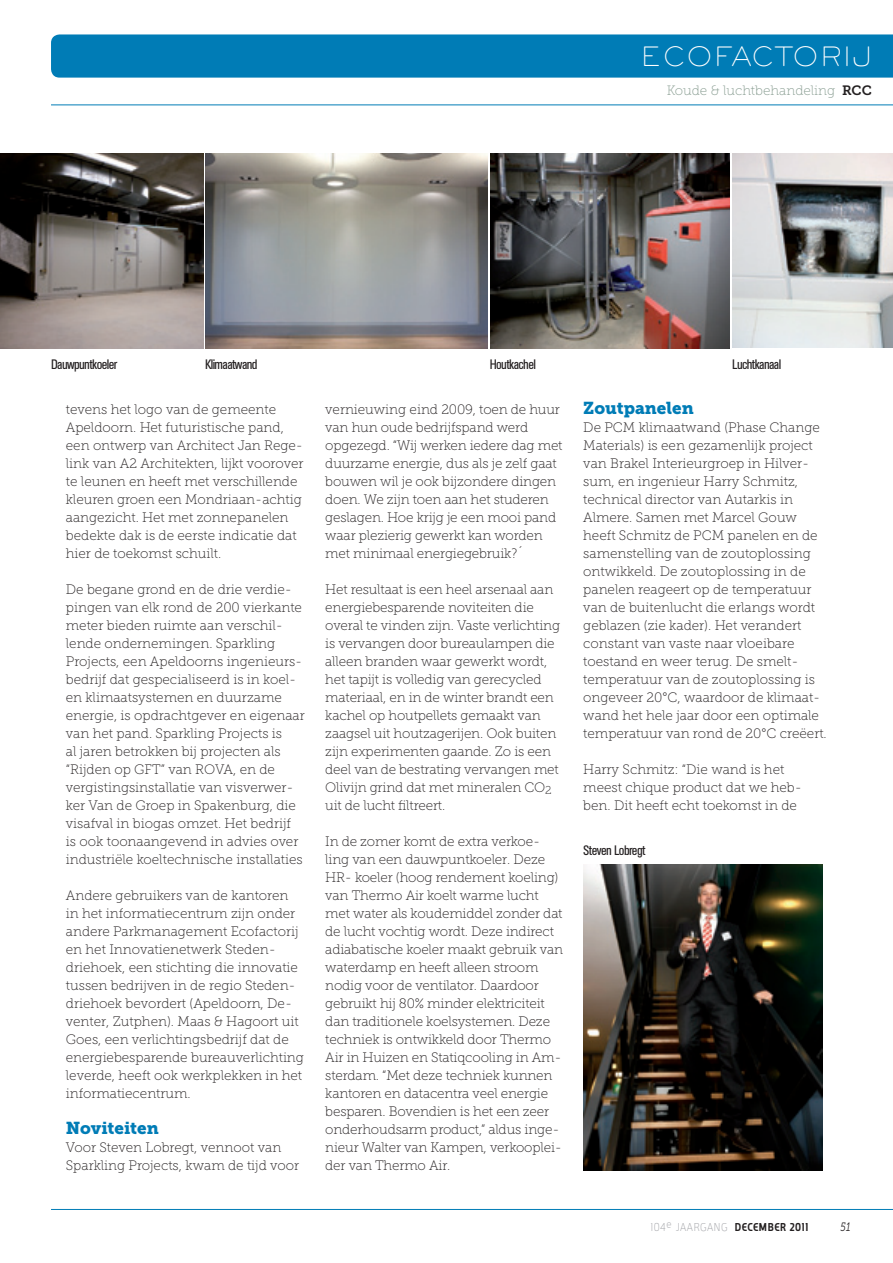
<style>
.page{position:relative;width:893px;height:1263px;background:#fff}
.page>*{position:absolute;margin:0;border:0;box-sizing:border-box;transform-origin:0 0}
.t1{font:28.5px "Burin Sans Std";letter-spacing:.06em;color:#fff}
.t2{font:17.1px "Museo Slab 900";color:#007cb6}
.t3{font:13.65px/18px "Museo Slab 100";letter-spacing:-.005em;color:#231f20}
.t4{font:condensed 13.5px "AK12";letter-spacing:-.03em;color:#231f20}
.t5{font:13.5px "Museo Slab 100";color:#869b8f}
.t6{font:100 12.75px "Casiopea";letter-spacing:.05em;color:#a8a9ad;scale:.9 1}
.t7{font:italic 12.15px "Museo Slab 300";color:#231f20;scale:.79 1}
.s1{font-family:"Museo Slab 700";color:#231f20}
.s2{font-weight:600;color:#231f20}
</style>
<div class="page">
<hr style="left:51px;top:105px;width:842px;height:1px;background:#007cb6">
<div style="left:51px;top:34px;width:842px;height:44px;background:#007cb6"></div>
<hr style="left:51px;top:1209px;width:842px;height:1px;background:#007cb6">
<img style="left:0;top:153px;width:203px;height:196px">
<img style="left:205px;top:153px;width:283px;height:196px">
<img style="left:490px;top:153px;width:240px;height:196px">
<img style="left:583px;top:864px;width:240px;height:306px">
<img style="left:732px;top:153px;width:161px;height:195px">
<h1 class="t1" style="left:642px;top:40px;width:231px">ECOFACTORIJ</h1>
<p class="t5" style="left:667px;top:83px;width:206px">Koude &amp; luchtbehandeling <span class="s1">RCC</span></p>
<p class="t4" style="left:51px;top:356px;width:68px">Dauwpuntkoeler</p>
<p class="t4" style="left:205px;top:356px;width:54px">Klimaatwand</p>
<p class="t4" style="left:490px;top:356px;width:48px">Houtkachel</p>
<p class="t4" style="left:732px;top:356px;width:50px">Luchtkanaal</p>
<p class="t3" style="left:66px;top:400px;width:239px">tevens het logo van de gemeente Apeldoorn. Het futuristische pand, een ontwerp van Architect Jan Rege&shy;link van A2 Architekten, lijkt voorover te leunen en heeft met verschillende kleuren groen een Mondriaan-achtig aangezicht. Het met zonnepanelen bedekte dak is de eerste indicatie dat hier de toekomst schuilt.</p>
<p class="t3" style="left:66px;top:580px;width:240px">De begane grond en de drie verdie&shy;pingen van elk rond de 200 vierkante meter bieden ruimte aan verschil&shy;lende ondernemingen. Sparkling Projects, een Apeldoorns ingenieurs&shy;bedrijf dat gespecialiseerd is in koel&shy;en klimaatsystemen en duurzame energie, is opdrachtgever en eigenaar van het pand. Sparkling Projects is<br>al jaren betrokken bij projecten als “Rijden op GFT” van ROVA, en de vergistingsinstallatie van visverwer&shy;ker Van de Groep in Spakenburg, die visafval in biogas omzet. Het bedrijf<br>is ook toonaangevend in advies over industriële koeltechnische installaties</p>
<p class="t3" style="left:66px;top:886px;width:240px">Andere gebruikers van de kantoren in het informatiecentrum zijn onder andere Parkmanagement Ecofactorij en het Innovatienetwerk Steden&shy;driehoek, een stichting die innovatie tussen bedrijven in de regio Steden&shy;driehoek bevordert (Apeldoorn, De&shy;venter, Zutphen). Maas &amp; Hagoort uit Goes, een verlichtingsbedrijf dat de energiebesparende bureauverlichting leverde, heeft ook werkplekken in het informatiecentrum.</p>
<p class="t2" style="left:66px;top:1118px;width:94px">Noviteiten</p>
<p class="t3" style="left:66px;top:1138px;width:235px">Voor Steven Lobregt, vennoot van<br>Sparkling Projects, kwam de tijd voor</p>
<p class="t3" style="left:325px;top:400px;width:239px">vernieuwing eind 2009, toen de huur van hun oude bedrijfspand werd opgezegd. “Wij werken iedere dag met duurzame energie, dus als je zelf gaat bouwen wil je ook bijzondere dingen doen. We zijn toen aan het studeren geslagen. Hoe krijg je een mooi pand waar plezierig gewerkt kan worden met minimaal energiegebruik?´</p>
<p class="t3" style="left:325px;top:580px;width:236px">Het resultaat is een heel arsenaal aan energiebesparende noviteiten die overal te vinden zijn. Vaste verlichting is vervangen door bureaulampen die alleen branden waar gewerkt wordt, het tapijt is volledig van gerecycled materiaal, en in de winter brandt een kachel op houtpellets gemaakt van zaagsel uit houtzagerijen. Ook buiten zijn experimenten gaande. Zo is een deel van de bestrating vervangen met Olivijn grind dat met mineralen CO<sub>2 </sub>uit de lucht filtreert.</p>
<p class="t3" style="left:325px;top:832px;width:239px">In de zomer komt de extra verkoe&shy;ling van een dauwpuntkoeler. Deze HR- koeler (hoog rendement koeling) van Thermo Air koelt warme lucht met water als koudemiddel zonder dat de lucht vochtig wordt. Deze indirect adiabatische koeler maakt gebruik van waterdamp en heeft alleen stroom nodig voor de ventilator. Daardoor gebruikt hij 80% minder elektriciteit dan traditionele koelsystemen. Deze techniek is ontwikkeld door Thermo Air in Huizen en Statiqcooling in Am&shy;sterdam. “Met deze techniek kunnen kantoren en datacentra veel energie besparen. Bovendien is het een zeer onderhoudsarm product,” aldus inge&shy;nieur Walter van Kampen, verkooplei&shy;der van Thermo Air.</p>
<p class="t2" style="left:583px;top:398px;width:112px">Zoutpanelen</p>
<p class="t3" style="left:583px;top:418px;width:245px">De PCM klimaatwand (Phase Change Materials) is een gezamenlijk project van Brakel Interieurgroep in Hilver&shy;sum, en ingenieur Harry Schmitz, technical director van Autarkis in Almere. Samen met Marcel Gouw heeft Schmitz de PCM panelen en de samenstelling van de zoutoplossing ontwikkeld. De zoutoplossing in de panelen reageert op de temperatuur van de buitenlucht die erlangs wordt geblazen (zie kader). Het verandert constant van vaste naar vloeibare toestand en weer terug. De smelt&shy;temperatuur van de zoutoplossing is ongeveer 20°C, waardoor de klimaat&shy;wand het hele jaar door een optimale temperatuur van rond de 20°C creëert.</p>
<p class="t3" style="left:583px;top:760px;width:220px">Harry Schmitz: “Die wand is het meest chique product dat we heb&shy;ben. Dit heeft echt toekomst in de</p>
<p class="t4" style="left:583px;top:842px;width:64px">Steven Lobregt</p>
<p class="t6" style="left:650px;top:1220px;width:177px">104e Jaargang <span class="s2">DECEMBER 2011</span></p>
<p class="t7" style="left:841px;top:1220px;width:14px">51</p>
</div>
